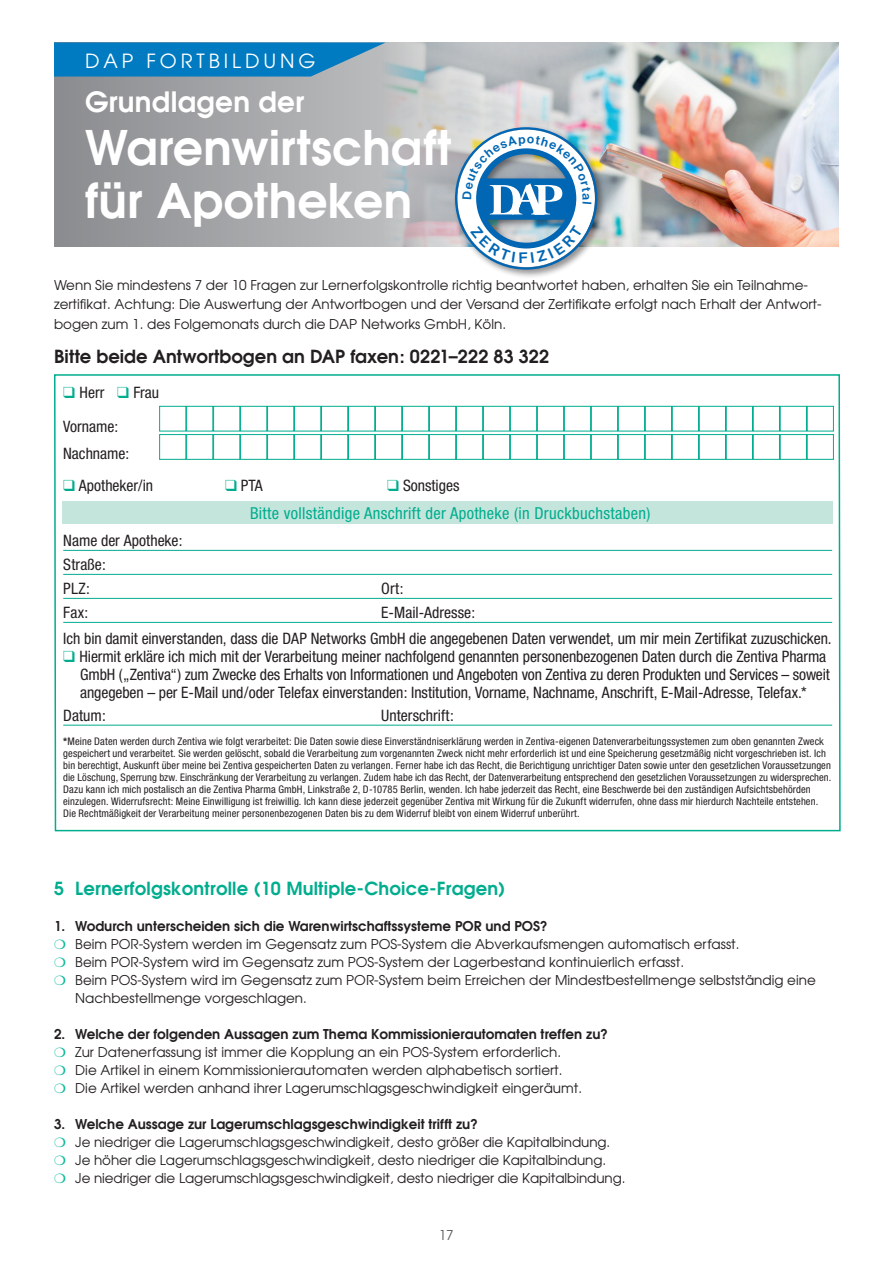
<style>
.page{position:relative;width:893px;height:1263px;background:#fff}
.page>*{position:absolute;margin:0;border:0;box-sizing:border-box;transform-origin:0 0}
.t1{font:600 47.4px/52.9px "Avant Garde";letter-spacing:.005em;color:#fff}
.t2{font:600 27.9px "Avant Garde";letter-spacing:.01em;color:#fff}
.t3{font:19.5px "Avant Garde";letter-spacing:.2em;color:#fff}
.t4{font:600 18px "Avant Garde";letter-spacing:.01em;color:#00ad8e}
.t5{font:600 18px "Avant Garde";color:#231f20}
.t6{font:condensed 16.5px "Helvetica Neue";letter-spacing:.02em;color:#00ad8e}
.t7{font:condensed 15.75px/24px "Helvetica Neue";letter-spacing:-.005em;color:#231f20}
.t8{font:13.5px/18px "Avant Garde";color:#231f20}
.t9{font:600 13.5px "Avant Garde";color:#231f20}
.t10{font:13.5px "Avant Garde";color:#57585a}
.t11{font:condensed 10.5px/12px "Helvetica Neue";letter-spacing:.01em;color:#231f20}
.s1{color:#00ad8e}
.s2{font-weight:700}
</style>
<div class="page">
<svg style="left:54px;top:77px;width:329px;height:170px;background:#a1a3a5"></svg>
<img style="left:383px;top:43px;width:456px;height:204px">
<svg style="left:54px;top:43px;width:332px;height:34px;background:#1681be"></svg>
<svg style="left:54px;top:374px;width:787px;height:458px"></svg>
<hr style="left:63px;top:550px;width:769px;height:1px;background:#00ad8e">
<hr style="left:63px;top:574px;width:769px;height:1px;background:#00ad8e">
<hr style="left:63px;top:598px;width:769px;height:1px;background:#00ad8e">
<hr style="left:63px;top:622px;width:769px;height:1px;background:#00ad8e">
<hr style="left:63px;top:725px;width:769px;height:1px;background:#00ad8e">
<div style="left:453px;top:125px;width:154px;height:154px;background:#231f20;opacity:.5"></div>
<svg style="left:455px;top:127px;width:143px;height:152px"></svg>
<h3 class="t3" style="left:85px;top:48px;width:232px">DAP FORTBILDUNG</h3>
<h2 class="t2" style="left:85px;top:84px;width:221px">Grundlagen der</h2>
<h1 class="t1" style="left:85px;top:121px;width:368px">Warenwirtschaft für Apotheken</h1>
<p class="t8" style="left:54px;top:275px;width:769px;line-height:19.5px">Wenn Sie mindestens 7 der 10 Fragen zur Lernerfolgskontrolle richtig beantwortet haben, erhalten Sie ein Teilnahme&shy;zertifikat. Achtung: Die Auswertung der Antwortbogen und der Versand der Zertifikate erfolgt nach Erhalt der Antwort&shy;bogen zum 1. des Folgemonats durch die DAP Networks GmbH, Köln.</p>
<h3 class="t5" style="left:54px;top:345px;width:497px">Bitte beide Antwortbogen an DAP faxen: 0221–222 83 322</h3>
<h3 class="t7" style="left:63px;top:380px;width:97px"><span class="s1">❑</span> Herr <span class="s1">❑</span> Frau</h3>
<h3 class="t7" style="left:63px;top:413px;width:68px;line-height:27px">Vorname:<br>Nachname:</h3>
<h3 class="t7" style="left:63px;top:473px;width:91px"><span class="s1">❑</span> Apotheker/in</h3>
<h3 class="t7" style="left:225px;top:473px;width:39px"><span class="s1">❑</span> PTA</h3>
<h3 class="t7" style="left:387px;top:473px;width:74px"><span class="s1">❑</span> Sonstiges</h3>
<h3 class="t7" style="left:63px;top:528px;width:121px">Name der Apotheke:<br>Straße:<br>PLZ:</h3>
<h3 class="t6" style="left:250px;top:503px;width:402px">Bitte vollständige Anschrift der Apotheke (in Druckbuchstaben)</h3>
<h3 class="t7" style="left:381px;top:576px;width:24px">Ort:</h3>
<h3 class="t7" style="left:63px;top:599px;width:770px;line-height:26.5px;text-indent:318px">E-Mail-Adresse:<br>Ich bin damit einverstanden, dass die DAP Networks GmbH die angegebenen Daten verwendet, um mir mein Zertifikat zuzuschicken.</h3>
<p class="t7" style="left:80px;top:648px;width:751px;line-height:18px;text-indent:-17px"><span class="s1">❑</span> Hiermit erkläre ich mich mit der Verarbeitung meiner nachfolgend genannten personenbezogenen Daten durch die Zentiva Pharma<br>GmbH („Zentiva“) zum Zwecke des Erhalts von Informationen und Angeboten von Zentiva zu deren Produkten und Services – soweit angegeben – per E-Mail und/oder Telefax einverstanden: Institution, Vorname, Nachname, Anschrift, E-Mail-Adresse, Telefax.*</p>
<h3 class="t7" style="left:63px;top:703px;width:44px">Datum:</h3>
<h3 class="t7" style="left:381px;top:703px;width:74px">Unterschrift:</h3>
<p class="t11" style="left:63px;top:735px;width:770px"><span class="s2">*</span>Meine Daten werden durch Zentiva wie folgt verarbeitet: Die Daten sowie diese Einverständniserklärung werden in Zentiva-eigenen Datenverarbeitungssystemen zum oben genannten Zweck gespeichert und verarbeitet. Sie werden gelöscht, sobald die Verarbeitung zum vorgenannten Zweck nicht mehr erforderlich ist und eine Speicherung gesetzmäßig nicht vorgeschrieben ist. Ich bin berechtigt, Auskunft über meine bei Zentiva gespeicherten Daten zu verlangen. Ferner habe ich das Recht, die Berichtigung unrichtiger Daten sowie unter den gesetzlichen Voraussetzungen die Löschung, Sperrung bzw. Einschränkung der Verarbeitung zu verlangen. Zudem habe ich das Recht, der Datenverarbeitung entsprechend den gesetzlichen Voraussetzungen zu widersprechen.<br>Dazu kann ich mich postalisch an die Zentiva Pharma GmbH, Linkstraße 2, D-10785 Berlin, wenden. Ich habe jederzeit das Recht, eine Beschwerde bei den zuständigen Aufsichtsbehörden einzulegen. Widerrufsrecht: Meine Einwilligung ist freiwillig. Ich kann diese jederzeit gegenüber Zentiva mit Wirkung für die Zukunft widerrufen, ohne dass mir hierdurch Nachteile entstehen.<br>Die Rechtmäßigkeit der Verarbeitung meiner personenbezogenen Daten bis zu dem Widerruf bleibt von einem Widerruf unberührt.</p>
<h3 class="t7" style="left:63px;top:600px;width:27px">Fax:</h3>
<h3 class="t4" style="left:54px;top:876px;width:453px">5 Lernerfolgskontrolle (10 Multiple-Choice-Fragen)</h3>
<p class="t9" style="left:54px;top:917px;width:495px">1. Wodurch unterscheiden sich die Warenwirtschaftssysteme POR und POS?</p>
<p class="t8" style="left:75px;top:934px;width:742px">Beim POR-System werden im Gegensatz zum POS-System die Abverkaufsmengen automatisch erfasst.<br>Beim POR-System wird im Gegensatz zum POS-System der Lagerbestand kontinuierlich erfasst.<br>Beim POS-System wird im Gegensatz zum POR-System beim Erreichen der Mindestbestellmenge selbstständig eine Nachbestellmenge vorgeschlagen.</p>
<p class="t9" style="left:54px;top:1025px;width:555px">2. Welche der folgenden Aussagen zum Thema Kommissionierautomaten treffen zu?</p>
<p class="t8" style="left:75px;top:1042px;width:508px">Zur Datenerfassung ist immer die Kopplung an ein POS-System erforderlich.<br>Die Artikel in einem Kommissionierautomaten werden alphabetisch sortiert.<br>Die Artikel werden anhand ihrer Lagerumschlagsgeschwindigkeit eingeräumt.</p>
<p class="t9" style="left:54px;top:1115px;width:425px">3. Welche Aussage zur Lagerumschlagsgeschwindigkeit trifft zu?</p>
<p class="t8" style="left:75px;top:1132px;width:552px">Je niedriger die Lagerumschlagsgeschwindigkeit, desto größer die Kapitalbindung.<br>Je höher die Lagerumschlagsgeschwindigkeit, desto niedriger die Kapitalbindung.<br>Je niedriger die Lagerumschlagsgeschwindigkeit, desto niedriger die Kapitalbindung.</p>
<p class="t10" style="left:439px;top:1226px;width:16px">17</p>
</div>
